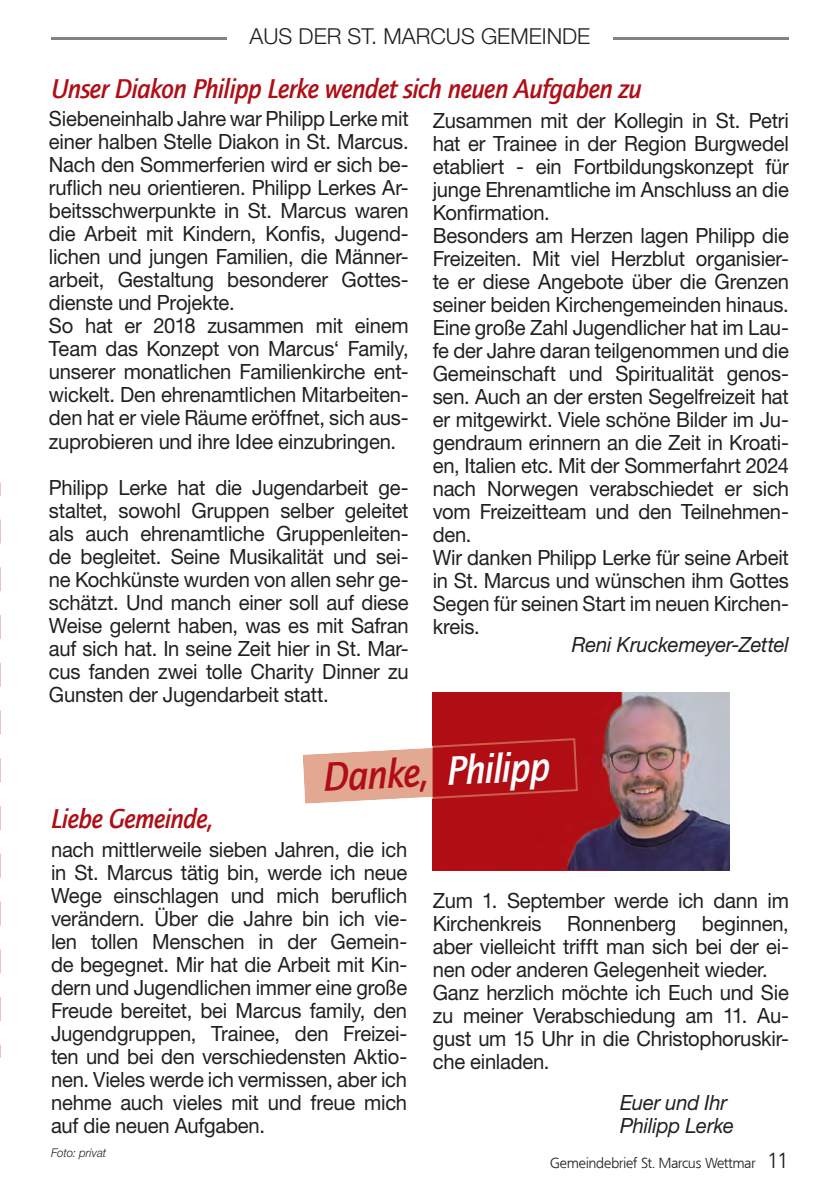
<style>
.page{position:relative;width:840px;height:1191px;background:#fff}
.page>*{position:absolute;margin:0;border:0;box-sizing:border-box;transform-origin:0 0}
.t1{font:italic 700 42px "Quay";color:#b00d15;scale:.94 1}
.t2{font:italic 700 28px "Quay";letter-spacing:-.025em;color:#b00d15;scale:.94 1}
.t3{font:300 22px "Helvetica Neue LT Std";color:#231f20}
.t4{font:21px/23px "Helvetica Neue LT Std";letter-spacing:-.01em;color:#231f20;scale:.96 1}
.t5{font:italic 21px/23px "Helvetica Neue LT Std";letter-spacing:-.01em;color:#231f20;scale:.96 1}
.t6{font:300 14.4px "Frutiger BQ";color:#231f20}
.t7{font:italic 300 12px "Helvetica Neue LT Std";color:#231f20;scale:.96 1}
.s1{color:#fff}
.s2{font-size:21.6px}
</style>
<div class="page">
<hr style="left:51px;top:38px;width:737px;height:2px;background:#818386">
<svg style="left:0;top:482px;width:1px;height:576px"></svg>
<img style="left:432px;top:692px;width:297px;height:178px">
<svg style="left:302px;top:748px;width:130px;height:56px;background:#e6b4a1"></svg>
<img style="left:432px;top:738px;width:145px;height:61px">
<div style="left:227px;top:28px;width:385px;height:23px;background:#fff"></div>
<p class="t3" style="left:249px;top:23px;width:342px">AUS DER ST. MARCUS GEMEINDE</p>
<h2 class="t2" style="left:51px;top:73px;width:629px">Unser Diakon Philipp Lerke wendet sich neuen Aufgaben zu</h2>
<p class="t4" style="left:49px;top:107px;width:376px">Siebeneinhalb Jahre war Philipp Lerke mit einer halben Stelle Diakon in St. Marcus.<br>Nach den Sommerferien wird er sich be&shy;ruflich neu orientieren. Philipp Lerkes Ar&shy;beitsschwerpunkte in St. Marcus waren die Arbeit mit Kindern, Konfis, Jugend&shy;lichen und jungen Familien, die Männer&shy;arbeit, Gestaltung besonderer Gottes&shy;dienste und Projekte.<br>So hat er 2018 zusammen mit einem Team das Konzept von Marcus‘ Family, unserer monatlichen Familienkirche ent&shy;wickelt. Den ehrenamtlichen Mitarbeiten&shy;den hat er viele Räume eröffnet, sich aus&shy;zuprobieren und ihre Idee einzubringen.</p>
<p class="t4" style="left:49px;top:475px;width:376px;text-align:justify">Philipp Lerke hat die Jugendarbeit ge&shy;staltet, sowohl Gruppen selber geleitet als auch ehrenamtliche Gruppenleiten&shy;de begleitet. Seine Musikalität und sei&shy;ne Kochkünste wurden von allen sehr ge&shy;schätzt. Und manch einer soll auf diese Weise gelernt haben, was es mit Safran auf sich hat. In seine Zeit hier in St. Mar&shy;cus fanden zwei tolle Charity Dinner zu Gunsten der Jugendarbeit statt.</p>
<p class="t4" style="left:432px;top:109px;width:372px">Zusammen mit der Kollegin in St. Petri hat er Trainee in der Region Burgwedel etabliert - ein Fortbildungskonzept für junge Ehrenamtliche im Anschluss an die Konfirmation.<br>Besonders am Herzen lagen Philipp die Freizeiten. Mit viel Herzblut organisier&shy;te er diese Angebote über die Grenzen seiner beiden Kirchengemeinden hinaus.<br>Eine große Zahl Jugendlicher hat im Lau&shy;fe der Jahre daran teilgenommen und die Gemeinschaft und Spiritualität genos&shy;sen. Auch an der ersten Segelfreizeit hat er mitgewirkt. Viele schöne Bilder im Ju&shy;gendraum erinnern an die Zeit in Kroati&shy;en, Italien etc. Mit der Sommerfahrt 2024 nach Norwegen verabschiedet er sich vom Freizeitteam und den Teilnehmen&shy;den.<br>Wir danken Philipp Lerke für seine Arbeit in St. Marcus und wünschen ihm Gottes Segen für seinen Start im neuen Kirchen&shy;kreis.</p>
<p class="t5" style="left:571px;top:633px;width:227px">Reni Kruckemeyer-Zettel</p>
<h1 class="t1" style="left:322px;top:754px;width:256px;rotate:-3deg">Danke, <span class="s1">Philipp</span>!</h1>
<h2 class="t2" style="left:51px;top:803px;width:174px">Liebe Gemeinde,</h2>
<p class="t4" style="left:51px;top:837px;width:372px;text-align:justify">nach mittlerweile sieben Jahren, die ich in St. Marcus tätig bin, werde ich neue Wege einschlagen und mich beruflich verändern. Über die Jahre bin ich vie&shy;len tollen Menschen in der Gemein&shy;de begegnet. Mir hat die Arbeit mit Kin&shy;dern und Jugendlichen immer eine große Freude bereitet, bei Marcus family, den Jugendgruppen, Trainee, den Freizei&shy;ten und bei den verschiedensten Aktio&shy;nen. Vieles werde ich vermissen, aber ich nehme auch vieles mit und freue mich auf die neuen Aufgaben.</p>
<p class="t7" style="left:51px;top:1145px;width:59px">Foto: privat</p>
<p class="t4" style="left:432px;top:889px;width:372px">Zum 1. September werde ich dann im Kirchenkreis Ronnenberg beginnen, aber vielleicht trifft man sich bei der ei&shy;nen oder anderen Gelegenheit wieder.<br>Ganz herzlich möchte ich Euch und Sie zu meiner Verabschiedung am 11. Au&shy;gust um 15 Uhr in die Christophoruskir&shy;che einladen.</p>
<p class="t5" style="left:619px;top:1090px;width:120px">Euer und Ihr<br>Philipp Lerke</p>
<p class="t6" style="left:549px;top:1155px;width:240px">Gemeindebrief St. Marcus Wettmar <span class="s2">11</span></p>
</div>
